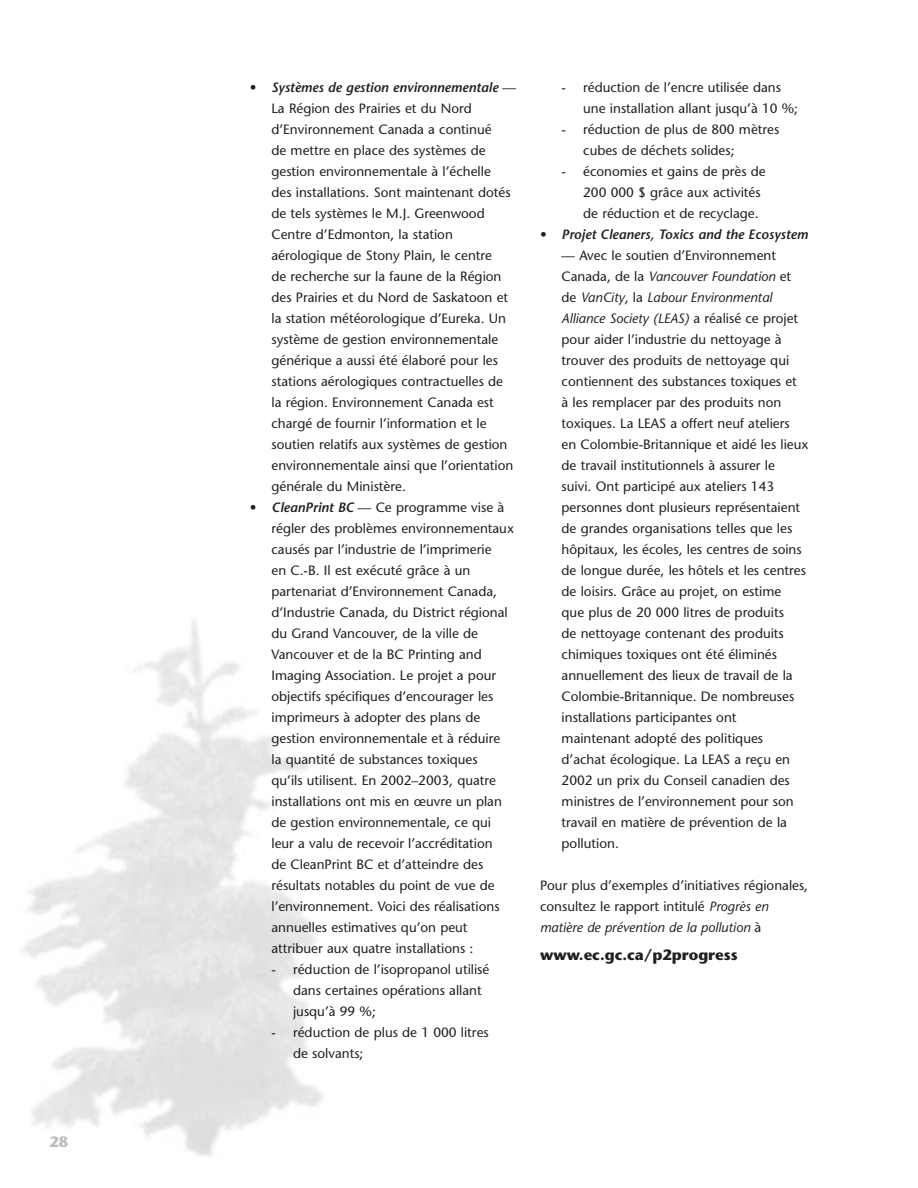
<style>
.page{position:relative;width:918px;height:1188px;background:#fff}
.page>*{position:absolute;margin:0;border:0;box-sizing:border-box;transform-origin:0 0}
.t1{font:700 15px "Stone Sans";color:#231f20}
.t2{font:700 15px "Stone Sans";color:#bbbdc0}
.t3{font:13.5px/21px "Stone Sans";color:#231f20}
.t4{font:italic 600 13.5px "Stone Sans";color:#231f20}
.s1{font-weight:600;font-style:italic}
.s2{font-weight:400;font-style:normal}
.s3{font-style:italic}
</style>
<div class="page">
<svg style="left:23px;top:619px;width:300px;height:537px"></svg>
<p class="t2" style="left:50px;top:1135px;width:20px">28</p>
<p class="t3" style="left:272px;top:79px;width:246px;text-indent:-22px">• <span class="s1">Systèmes de gestion environnementale</span> — La Région des Prairies et du Nord d’Environnement Canada a continué<br>de mettre en place des systèmes de gestion environnementale à l’échelle<br>des installations. Sont maintenant dotés de tels systèmes le M.J. Greenwood Centre d’Edmonton, la station aérologique de Stony Plain, le centre<br>de recherche sur la faune de la Région des Prairies et du Nord de Saskatoon et la station météorologique d’Eureka. Un système de gestion environnementale générique a aussi été élaboré pour les stations aérologiques contractuelles de la région. Environnement Canada est chargé de fournir l’information et le soutien relatifs aux systèmes de gestion environnementale ainsi que l’orientation générale du Ministère.</p>
<p class="t3" style="left:272px;top:499px;width:244px;text-indent:-22px">• <span class="s1">CleanPrint BC</span> — Ce programme vise à régler des problèmes environnementaux causés par l’industrie de l’imprimerie<br>en C.-B. Il est exécuté grâce à un partenariat d’Environnement Canada, d’Industrie Canada, du District régional du Grand Vancouver, de la ville de Vancouver et de la BC Printing and Imaging Association. Le projet a pour objectifs spécifiques d’encourager les imprimeurs à adopter des plans de gestion environnementale et à réduire<br>la quantité de substances toxiques<br>qu’ils utilisent. En 2002–2003, quatre installations ont mis en œuvre un plan de gestion environnementale, ce qui leur a valu de recevoir l’accréditation<br>de CleanPrint BC et d’atteindre des résultats notables du point de vue de l’environnement. Voici des réalisations annuelles estimatives qu’on peut attribuer aux quatre installations :</p>
<p class="t3" style="left:293px;top:961px;width:198px;text-indent:-22px">- réduction de l’isopropanol utilisé dans certaines opérations allant jusqu’à 99 %;</p>
<p class="t3" style="left:293px;top:1024px;width:197px;text-indent:-22px">- réduction de plus de 1 000 litres de solvants;</p>
<p class="t3" style="left:583px;top:79px;width:216px;text-indent:-22px">- réduction de l’encre utilisée dans une installation allant jusqu’à 10 %;</p>
<p class="t3" style="left:583px;top:121px;width:198px;text-indent:-22px">- réduction de plus de 800 mètres cubes de déchets solides;</p>
<p class="t3" style="left:583px;top:163px;width:184px;text-indent:-22px">- économies et gains de près de<br>200 000 $ grâce aux activités de réduction et de recyclage.</p>
<p class="t4" style="left:540px;top:230px;width:269px"><span class="s2">•</span> Projet Cleaners, Toxics and the Ecosystem</p>
<p class="t3" style="left:562px;top:247px;width:248px">— Avec le soutien d’Environnement Canada, de la <span class="s3">Vancouver Foundation</span> et de <span class="s3">VanCity</span>, la <span class="s3">Labour Environmental Alliance Society (LEAS)</span> a réalisé ce projet pour aider l’industrie du nettoyage à trouver des produits de nettoyage qui contiennent des substances toxiques et<br>à les remplacer par des produits non toxiques. La LEAS a offert neuf ateliers<br>en Colombie-Britannique et aidé les lieux de travail institutionnels à assurer le<br>suivi. Ont participé aux ateliers 143 personnes dont plusieurs représentaient de grandes organisations telles que les hôpitaux, les écoles, les centres de soins de longue durée, les hôtels et les centres de loisirs. Grâce au projet, on estime<br>que plus de 20 000 litres de produits<br>de nettoyage contenant des produits chimiques toxiques ont été éliminés annuellement des lieux de travail de la Colombie-Britannique. De nombreuses installations participantes ont maintenant adopté des politiques d’achat écologique. La LEAS a reçu en 2002 un prix du Conseil canadien des ministres de l’environnement pour son travail en matière de prévention de la pollution.</p>
<p class="t3" style="left:540px;top:877px;width:270px">Pour plus d’exemples d’initiatives régionales, consultez le rapport intitulé <span class="s3">Progrès en matière de prévention de la pollution</span> à</p>
<p class="t1" style="left:540px;top:949px;width:199px">www.ec.gc.ca/p2progress</p>
</div>
